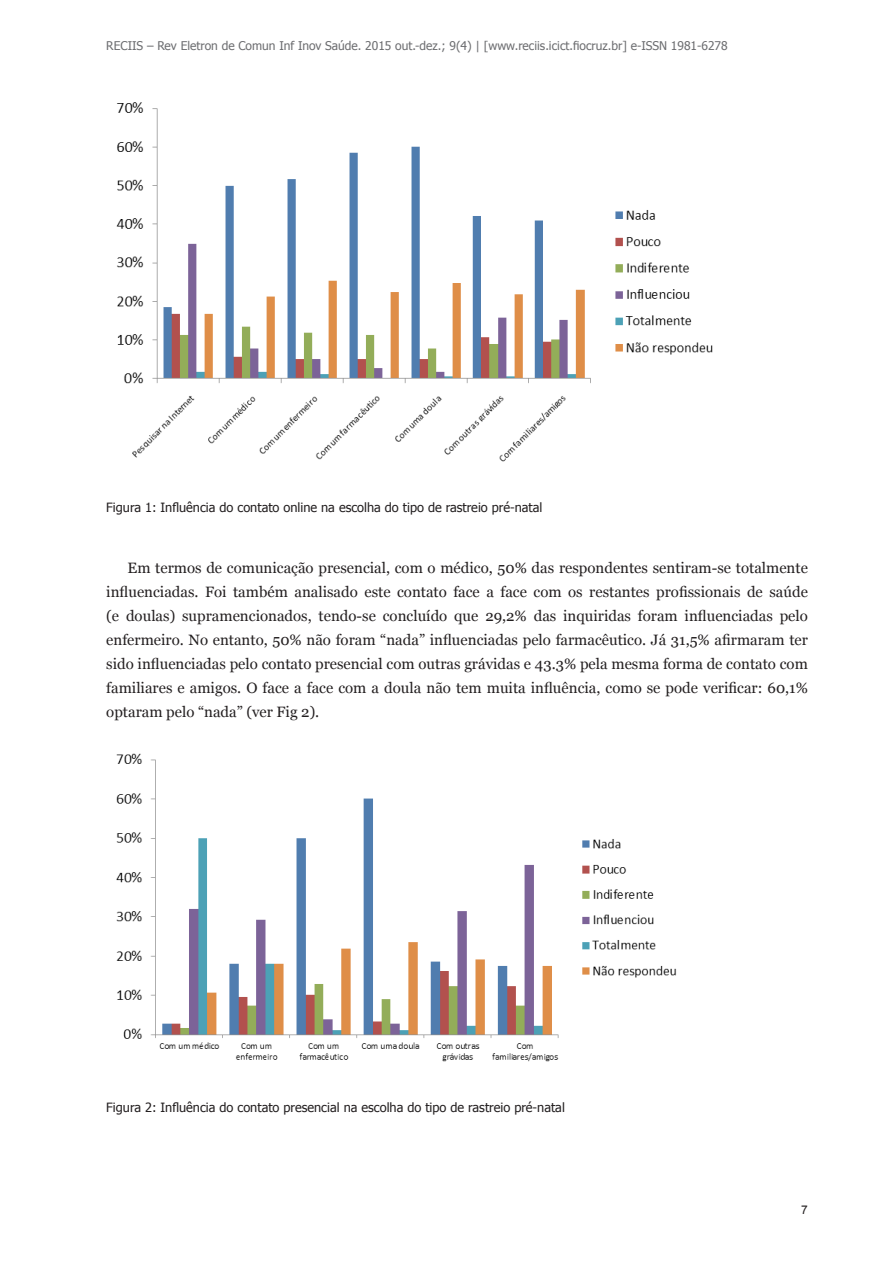
<style>
.page{position:relative;width:893px;height:1263px;background:#fff}
.page>*{position:absolute;margin:0;border:0;box-sizing:border-box;transform-origin:0 0}
.t1{font:15px/24px "Georgia";color:#231f20;text-align:justify}
.t2{font:12.75px "Tahoma";color:#231f20}
.t3{font:12px "Tahoma";color:#6c6d70}
.t4{font:12px "Arial";color:#231f20}
</style>
<div class="page">
<img style="left:116px;top:102px;width:597px;height:360px">
<img style="left:116px;top:753px;width:561px;height:309px">
<p class="t3" style="left:106px;top:38px;width:623px">RECIIS – Rev Eletron de Comun Inf Inov Saúde. 2015 out.-dez.; 9(4) | [www.reciis.icict.fiocruz.br] e-ISSN 1981-6278</p>
<p class="t2" style="left:106px;top:499px;width:438px">Figura 1: Influência do contato online na escolha do tipo de rastreio pré-natal</p>
<p class="t1" style="left:106px;top:556px;width:703px;text-indent:21px">Em termos de comunicação presencial, com o médico, 50% das respondentes sentiram-se totalmente influenciadas. Foi também analisado este contato face a face com os restantes profissionais de saúde (e doulas) supramencionados, tendo-se concluído que 29,2% das inquiridas foram influenciadas pelo enfermeiro. No entanto, 50% não foram “nada” influenciadas pelo farmacêutico. Já 31,5% afirmaram ter sido influenciadas pelo contato presencial com outras grávidas e 43.3% pela mesma forma de contato com familiares e amigos. O face a face com a doula não tem muita influência, como se pode verificar: 60,1% optaram pelo “nada” (ver Fig 2).</p>
<p class="t2" style="left:106px;top:1099px;width:460px">Figura 2: Influência do contato presencial na escolha do tipo de rastreio pré-natal</p>
<p class="t4" style="left:801px;top:1202px;width:8px">7</p>
</div>
